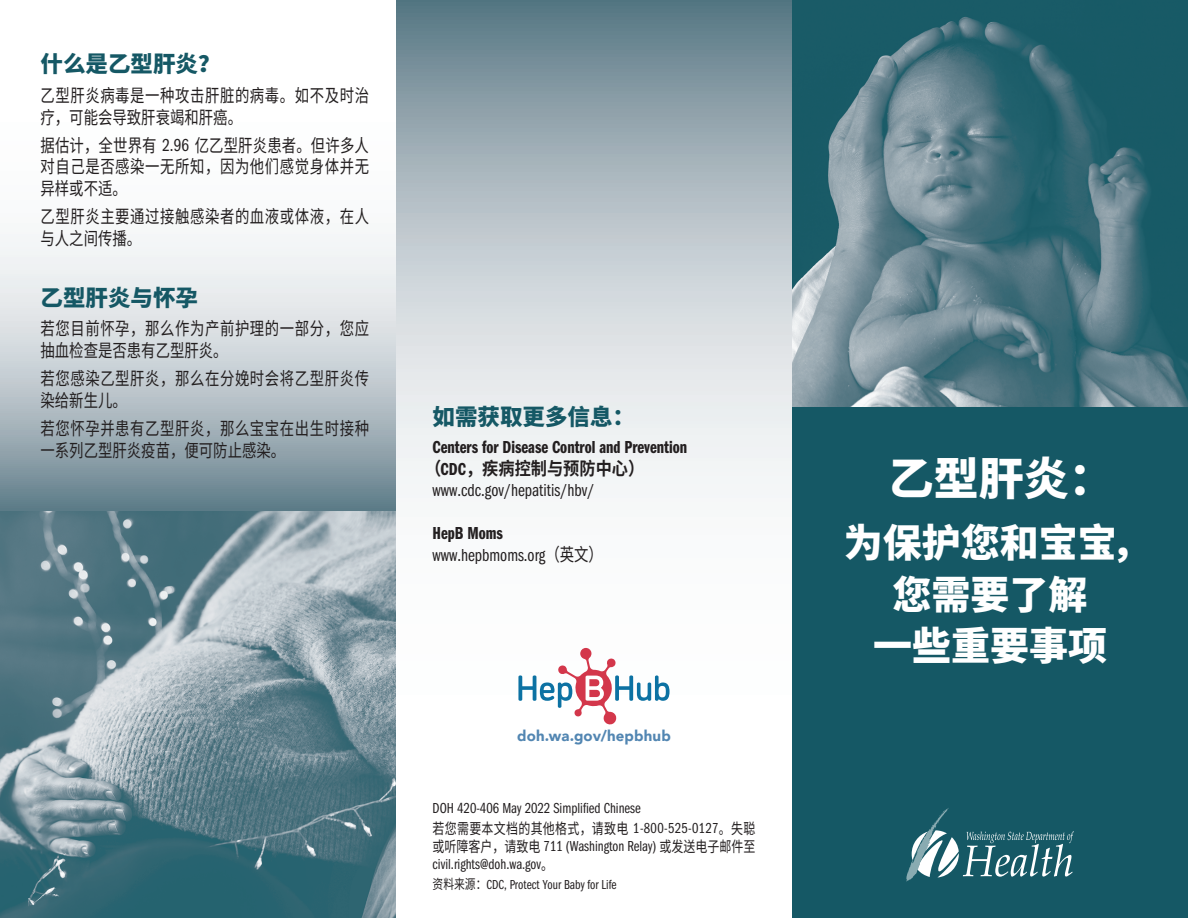
<style>
.page{position:relative;width:1188px;height:918px;background:#fff}
.page>*{position:absolute;margin:0;border:0;box-sizing:border-box;transform-origin:0 0}
.t1{font:900 45px "Noto Sans CJ Ksc";color:#fff}
.t2{font:900 39px/51px "Noto Sans CJ Ksc";color:#fff;text-align:center}
.t3{font:900 22.5px "Noto Sans CJ Ksc";color:#155865}
.t4{font:18px/21.6px "Noto Sans CJ Ksc";letter-spacing:.04em;color:#231f20;scale:.8 1}
.t5{font:18px/21.6px "ITC Franklin Gothic Std Bk Cp";color:#231f20}
.t6{font:18px/21.6px "ITC Franklin Gothic Std Dm Cp";color:#231f20}
.t7{font:15px/17.7px "ITC Franklin Gothic Std Bk Cp";color:#231f20;text-align:justify}
.t8{font:900 15px "Avenir";letter-spacing:.01em;color:#5286b2}
.t9{font:13.5px "ITC Franklin Gothic Std Bk Cp";color:#231f20}
.s1{font-family:"ITC Franklin Gothic Std Bk Cp"}
.s2{font-family:"Noto Sans CJ Ksc";font-weight:700}
.s3{font-family:"ITC Franklin Gothic Std Dm Cp"}
.s4{font-family:"Noto Sans CJ Ksc"}
</style>
<div class="page">
<svg style="left:396px;top:0;width:396px;height:648px"></svg>
<svg style="left:0;top:234px;width:396px;height:277px;background:#bcc7cc"></svg>
<div style="left:792px;top:405px;width:396px;height:513px;background:#155865"></div>
<img style="left:792px;top:0;width:396px;height:407px">
<svg style="left:906px;top:808px;width:168px;height:74px"></svg>
<img style="left:0;top:511px;width:396px;height:407px">
<svg style="left:518px;top:648px;width:152px;height:77px"></svg>
<p class="t3" style="left:40px;top:51px;width:181px">什么是乙型肝炎？</p>
<p class="t4" style="left:40px;top:85px;width:412px">乙型肝炎病毒是一种攻击肝脏的病毒。如不及时治疗，可能会导致肝衰竭和肝癌。</p>
<p class="t4" style="left:40px;top:135px;width:412px;text-align:justify">据估计，全世界有 <span class="s1">2.96</span> 亿乙型肝炎患者。但许多人对自己是否感染一无所知，因为他们感觉身体并无异样或不适。</p>
<p class="t4" style="left:40px;top:206px;width:412px">乙型肝炎主要通过接触感染者的血液或体液，在人与人之间传播。</p>
<p class="t3" style="left:40px;top:285px;width:159px">乙型肝炎与怀孕</p>
<p class="t4" style="left:40px;top:318px;width:412px">若您目前怀孕，那么作为产前护理的一部分，您应抽血检查是否患有乙型肝炎。</p>
<p class="t4" style="left:40px;top:368px;width:412px">若您感染乙型肝炎，那么在分娩时会将乙型肝炎传染给新生儿。</p>
<p class="t4" style="left:40px;top:418px;width:412px">若您怀孕并患有乙型肝炎，那么宝宝在出生时接种一系列乙型肝炎疫苗，便可防止感染。</p>
<p class="t3" style="left:433px;top:404px;width:204px">如需获取更多信息：</p>
<p class="t6" style="left:425px;top:437px;width:264px;text-indent:7px">Centers for Disease Control and Prevention<span class="s2">（</span>CDC<span class="s2">，疾病控制与预防中心）</span></p>
<p class="t5" style="left:433px;top:480px;width:163px">www.cdc.gov/hepatitis/hbv/</p>
<p class="t5" style="left:433px;top:523px;width:172px"><span class="s3">HepB Moms </span>www.hepbmoms.org<span class="s4">（英文）</span></p>
<p class="t8" style="left:517px;top:723px;width:155px">doh.wa.gov/hepbhub</p>
<p class="t7" style="left:433px;top:799px;width:210px">DOH 420-406 May 2022 Simplified Chinese</p>
<p class="t7" style="left:433px;top:820px;width:324px"><span class="s4">若您需要本文档的其他格式，请致电</span> 1-800-525-0127<span class="s4">。失聪或听障客户，请致电</span> 711 (Washington Relay) <span class="s4">或发送电子邮件至</span>civil.rights@doh.wa.gov<span class="s4">。</span></p>
<p class="t9" style="left:433px;top:877px;width:186px"><span class="s4">资料来源：</span>CDC, Protect Your Baby for Life</p>
<p class="t1" style="left:889px;top:453px;width:226px">乙型肝炎：</p>
<p class="t2" style="left:844px;top:519px;width:308px">为保护您和宝宝，您需要了解<br>一些重要事项</p>
</div>
